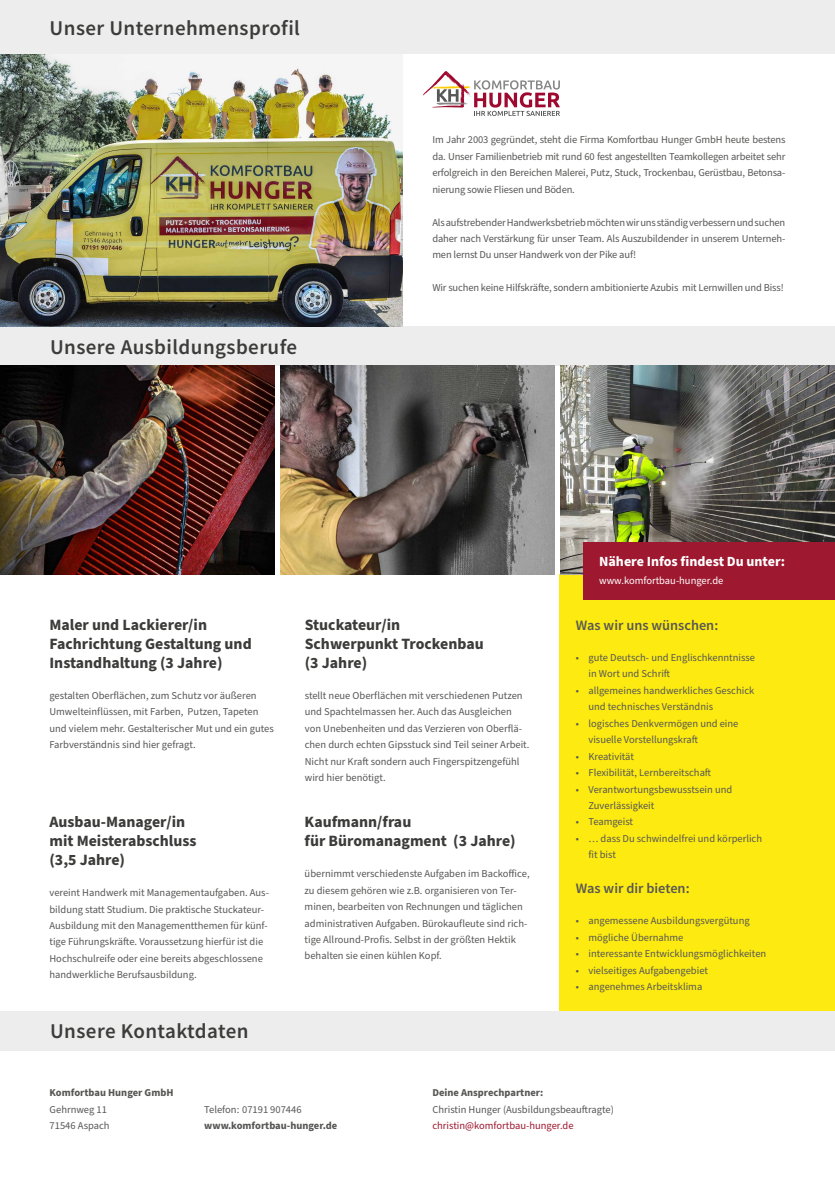
<style>
.page{position:relative;width:835px;height:1180px;background:#fff}
.page>*{position:absolute;margin:0;border:0;box-sizing:border-box;transform-origin:0 0}
.t1{font:600 21px "Source Sans Pro";letter-spacing:.02em;color:#3c3c3b}
.t2{font:700 15.75px/18.9px "Source Sans Pro";color:#3c3c3b}
.t3{font:600 14.35px "Source Sans Pro";color:#575756}
.t4{font:700 14px "Source Sans Pro";color:#fff}
.t5{font:10.5px/16.4px "Source Sans Pro";color:#575756}
.t6{font:700 10.5px "Source Sans Pro";color:#575756}
.t7{font:10.5px "Source Sans Pro";color:#9e1830}
.t8{font:10.5px "Source Sans Pro";color:#fff}
</style>
<div class="page">
<div style="left:560px;top:574px;width:274px;height:436px;background:#fcea10"></div>
<div style="left:0;top:0;width:834px;height:54px;background:#ededed"></div>
<div style="left:0;top:326px;width:834px;height:40px;background:#ededed"></div>
<svg style="left:422px;top:71px;width:138px;height:45px"></svg>
<img style="left:0;top:54px;width:402px;height:272px">
<div style="left:0;top:1010px;width:834px;height:40px;background:#ededed"></div>
<img style="left:560px;top:366px;width:274px;height:208px">
<img style="left:0;top:366px;width:274px;height:208px">
<img style="left:280px;top:366px;width:274px;height:208px">
<div style="left:583px;top:543px;width:251px;height:57px;background:#9e1830"></div>
<h1 class="t1" style="left:50px;top:14px;width:252px">Unser Unternehmensprofil</h1>
<h1 class="t1" style="left:50px;top:333px;width:249px">Unsere Ausbildungsberufe</h1>
<p class="t5" style="left:432px;top:132px;width:354px;text-align:justify">Im Jahr 2003 gegründet, steht die Firma Komfortbau Hunger GmbH heute bestens da. Unser Familienbetrieb mit rund 60 fest angestellten Teamkollegen arbeitet sehr erfolgreich in den Bereichen Malerei, Putz, Stuck, Trockenbau, Gerüstbau, Betonsa&shy;nierung sowie Fliesen und Böden.</p>
<p class="t5" style="left:432px;top:214px;width:354px;text-align:justify">Als aufstrebender Handwerksbetrieb möchten wir uns ständig verbessern und suchen daher nach Verstärkung für unser Team. Als Auszubildender in unserem Unterneh&shy;men lernst Du unser Handwerk von der Pike auf!</p>
<p class="t5" style="left:432px;top:280px;width:353px">Wir suchen keine Hilfskräfte, sondern ambitionierte Azubis mit Lernwillen und Biss!</p>
<h3 class="t4" style="left:599px;top:552px;width:187px">Nähere Infos findest Du unter:</h3>
<p class="t8" style="left:599px;top:573px;width:126px">www.komfortbau-hunger.de</p>
<h2 class="t2" style="left:49px;top:615px;width:204px">Maler und Lackierer/in<br>Fachrichtung Gestaltung und<br>Instandhaltung (3 Jahre)</h2>
<p class="t5" style="left:49px;top:687px;width:226px">gestalten Oberflächen, zum Schutz vor äußeren Umwelteinflüssen, mit Farben, Putzen, Tapeten und vielem mehr. Gestalterischer Mut und ein gutes Farbverständnis sind hier gefragt.</p>
<h2 class="t2" style="left:49px;top:812px;width:148px">Ausbau-Manager/in mit Meisterabschluss (3,5 Jahre)</h2>
<p class="t5" style="left:49px;top:884px;width:221px">vereint Handwerk mit Managementaufgaben. Aus&shy;bildung statt Studium. Die praktische Stuckateur-Ausbildung mit den Managementthemen für künf&shy;tige Führungskräfte. Voraussetzung hierfür ist die Hochschulreife oder eine bereits abgeschlossene handwerkliche Berufsausbildung.</p>
<h1 class="t1" style="left:50px;top:1017px;width:200px">Unsere Kontaktdaten</h1>
<h2 class="t2" style="left:305px;top:615px;width:180px">Stuckateur/in<br>Schwerpunkt Trockenbau (3 Jahre)</h2>
<p class="t5" style="left:305px;top:687px;width:226px">stellt neue Oberflächen mit verschiedenen Putzen und Spachtelmassen her. Auch das Ausgleichen von Unebenheiten und das Verzieren von Oberflä&shy;chen durch echten Gipsstuck sind Teil seiner Arbeit.<br>Nicht nur Kraft sondern auch Fingerspitzengefühl wird hier benötigt.</p>
<h2 class="t2" style="left:304px;top:812px;width:212px">Kaufmann/frau<br>für Büromanagment (3 Jahre)</h2>
<p class="t5" style="left:304px;top:866px;width:226px">übernimmt verschiedenste Aufgaben im Backoffice, zu diesem gehören wie z.B. organisieren von Ter&shy;minen, bearbeiten von Rechnungen und täglichen administrativen Aufgaben. Bürokaufleute sind rich&shy;tige Allround-Profis. Selbst in der größten Hektik behalten sie einen kühlen Kopf.</p>
<h3 class="t3" style="left:575px;top:615px;width:144px">Was wir uns wünschen:</h3>
<p class="t5" style="left:588px;top:649px;width:168px;text-indent:-13px">• gute Deutsch- und Englischkenntnisse in Wort und Schrift</p>
<p class="t5" style="left:588px;top:682px;width:167px;text-indent:-13px">• allgemeines handwerkliches Geschick und technisches Verständnis</p>
<p class="t5" style="left:588px;top:715px;width:151px;text-indent:-13px">• logisches Denkvermögen und eine visuelle Vorstellungskraft</p>
<p class="t5" style="left:575px;top:748px;width:60px">• Kreativität</p>
<p class="t5" style="left:575px;top:764px;width:137px">• Flexibilität, Lernbereitschaft</p>
<p class="t5" style="left:588px;top:781px;width:145px;text-indent:-13px">• Verantwortungsbewusstsein und<br>Zuverlässigkeit</p>
<p class="t5" style="left:575px;top:814px;width:59px">• Teamgeist</p>
<p class="t5" style="left:588px;top:830px;width:175px;text-indent:-13px">• … dass Du schwindelfrei und körperlich fit bist</p>
<h3 class="t3" style="left:575px;top:879px;width:115px">Was wir dir bieten:</h3>
<p class="t5" style="left:575px;top:913px;width:175px">• angemessene Ausbildungsvergütung</p>
<p class="t5" style="left:575px;top:929px;width:109px">• mögliche Übernahme</p>
<p class="t5" style="left:575px;top:946px;width:192px">• interessante Entwicklungsmöglichkeiten</p>
<p class="t5" style="left:575px;top:962px;width:134px">• vielseitiges Aufgabengebiet</p>
<p class="t5" style="left:575px;top:979px;width:128px">• angenehmes Arbeitsklima</p>
<p class="t6" style="left:50px;top:1085px;width:125px">Komfortbau Hunger GmbH</p>
<p class="t5" style="left:50px;top:1101px;width:62px">Gehrnweg 11<br>71546 Aspach</p>
<p class="t5" style="left:204px;top:1101px;width:99px">Telefon: 07191 907446</p>
<p class="t6" style="left:204px;top:1118px;width:134px">www.komfortbau-hunger.de</p>
<p class="t6" style="left:432px;top:1085px;width:112px">Deine Ansprechpartner:</p>
<p class="t5" style="left:432px;top:1101px;width:183px">Christin Hunger (Ausbildungsbeauftragte)</p>
<p class="t7" style="left:432px;top:1118px;width:143px">christin@komfortbau-hunger.de</p>
</div>
